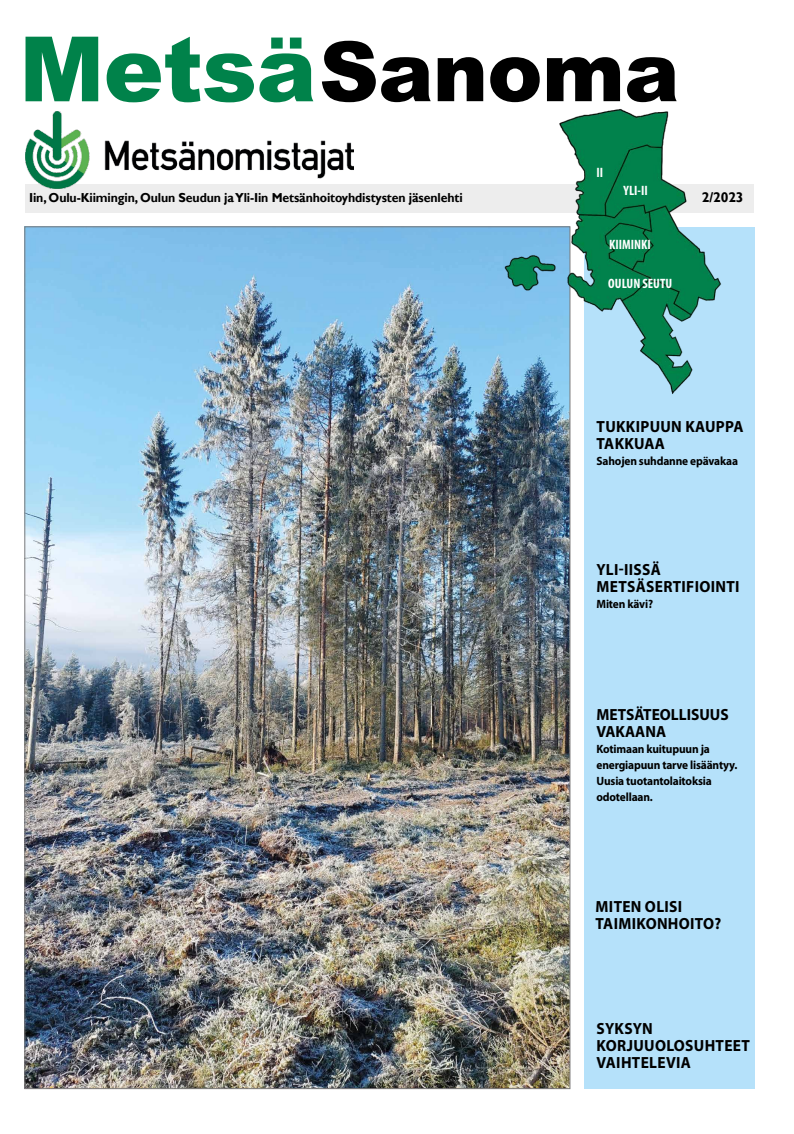
<style>
.page{position:relative;width:794px;height:1134px;background:#fff}
.page>*{position:absolute;margin:0;border:0;box-sizing:border-box;transform-origin:0 0}
.t1{font:900 83px "Arial";letter-spacing:-.01em;color:#000}
.t2{font:700 16.2px/17.1px "Myriad Pro";letter-spacing:.02em;color:#000;scale:.95 1}
.t3{font:700 16.2px/17.1px "Myriad Pro";color:#000;scale:.95 1}
.t4{font:700 14px "Gill Sans";color:#000}
.t5{font:700 condensed 13.6px "Myriad Pro";color:#fff}
.t6{font:700 13px "Gill Sans";letter-spacing:-.01em;color:#000;scale:.95 1}
.t7{font:700 12px/16px "Myriad Pro";letter-spacing:-.015em;color:#000;scale:.95 1}
.s1{font-size:90.2px;color:#00824a}
</style>
<div class="page">
<img style="left:27px;top:229px;width:541px;height:858px">
<div style="left:585px;top:227px;width:170px;height:862px;background:#b5e1fa"></div>
<div style="left:25px;top:184px;width:728px;height:29px;background:#ededed"></div>
<img style="left:500px;top:109px;width:221px;height:287px">
<img style="left:26px;top:112px;width:328px;height:76px">
<h1 class="t1" style="left:19px;top:11px;width:662px"><span class="s1">Metsä</span>Sanoma</h1>
<p class="t5" style="left:596px;top:164px;width:8px">II</p>
<p class="t5" style="left:623px;top:182px;width:26px">YLI-II</p>
<p class="t6" style="left:29px;top:190px;width:458px">Iin, Oulu-Kiimingin, Oulun Seudun ja Yli-Iin Metsänhoitoyhdistysten jäsenlehti</p>
<p class="t4" style="left:702px;top:189px;width:43px">2/2023</p>
<p class="t5" style="left:609px;top:236px;width:43px">KIIMINKI</p>
<p class="t5" style="left:608px;top:274px;width:65px">OULUN SEUTU</p>
<h2 class="t2" style="left:596px;top:417px;width:156px">TUKKIPUUN KAUPPA<br>TAKKUAA</h2>
<p class="t7" style="left:596px;top:452px;width:150px">Sahojen suhdanne epävakaa</p>
<h2 class="t2" style="left:596px;top:560px;width:152px">YLI-IISSÄ<br>METSÄSERTIFIOINTI</h2>
<p class="t7" style="left:596px;top:595px;width:61px">Miten kävi?</p>
<h2 class="t3" style="left:596px;top:706px;width:141px">METSÄTEOLLISUUS<br>VAKAANA</h2>
<p class="t7" style="left:596px;top:741px;width:150px">Kotimaan kuitupuun ja energiapuun tarve lisääntyy.<br>Uusia tuotantolaitoksia odotellaan.</p>
<h2 class="t2" style="left:595px;top:897px;width:134px">MITEN OLISI<br>TAIMIKONHOITO?</h2>
<h2 class="t2" style="left:596px;top:1019px;width:163px">SYKSYN<br>KORJUUOLOSUHTEET<br>VAIHTELEVIA</h2>
</div>
